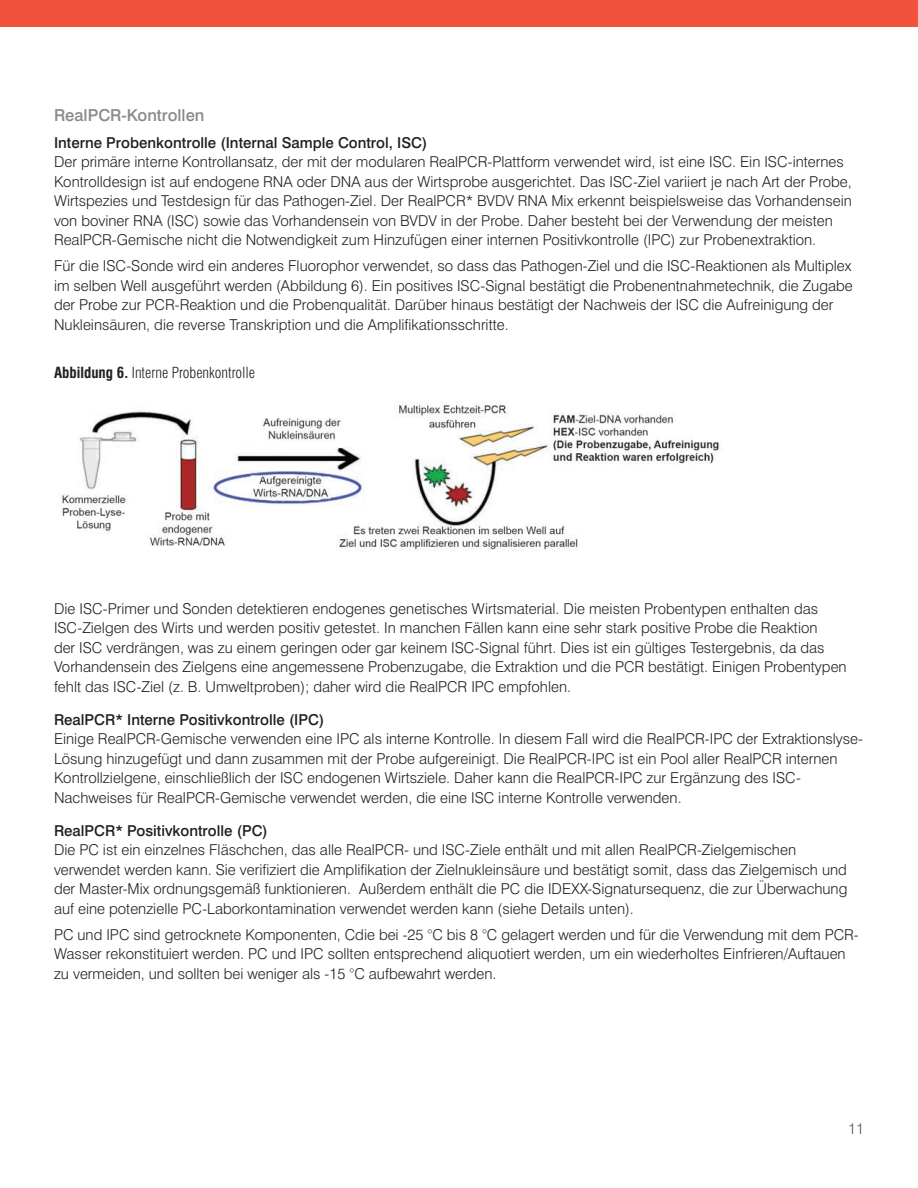
<style>
.page{position:relative;width:918px;height:1188px;background:#fff}
.page>*{position:absolute;margin:0;border:0;box-sizing:border-box;transform-origin:0 0}
.t1{font:500 16.5px "Swiss 721 BT";color:#868a8e}
.t2{font:300 15px/19.5px "Swiss 721 BT";color:#231f20}
.t3{font:500 15px "Swiss 721 BT";color:#231f20}
.t4{font:300 condensed 15px "Swiss 721 BT";color:#231f20}
.t5{font:300 15px "Swiss 721 BT";color:#57585a}
.s1{font-weight:700}
</style>
<div class="page">
<div style="left:0;top:0;width:918px;height:27px;background:#f0523e"></div>
<img style="left:61px;top:403px;width:658px;height:148px">
<p class="t1" style="left:54px;top:105px;width:152px">RealPCR-Kontrollen</p>
<p class="t3" style="left:54px;top:133px;width:375px">Interne Probenkontrolle (Internal Sample Control, ISC)</p>
<p class="t2" style="left:54px;top:152px;width:799px">Der primäre interne Kontrollansatz, der mit der modularen RealPCR-Plattform verwendet wird, ist eine ISC. Ein ISC-internes Kontrolldesign ist auf endogene RNA oder DNA aus der Wirtsprobe ausgerichtet. Das ISC-Ziel variiert je nach Art der Probe, Wirtspezies und Testdesign für das Pathogen-Ziel. Der RealPCR* BVDV RNA Mix erkennt beispielsweise das Vorhandensein von boviner RNA (ISC) sowie das Vorhandensein von BVDV in der Probe. Daher besteht bei der Verwendung der meisten RealPCR-Gemische nicht die Notwendigkeit zum Hinzufügen einer internen Positivkontrolle (IPC) zur Probenextraktion.</p>
<p class="t2" style="left:54px;top:256px;width:800px">Für die ISC-Sonde wird ein anderes Fluorophor verwendet, so dass das Pathogen-Ziel und die ISC-Reaktionen als Multiplex im selben Well ausgeführt werden (Abbildung 6). Ein positives ISC-Signal bestätigt die Probenentnahmetechnik, die Zugabe der Probe zur PCR-Reaktion und die Probenqualität. Darüber hinaus bestätigt der Nachweis der ISC die Aufreinigung der Nukleinsäuren, die reverse Transkription und die Amplifikationsschritte.</p>
<p class="t4" style="left:54px;top:364px;width:203px"><span class="s1">Abbildung 6.</span> Interne Probenkontrolle</p>
<p class="t2" style="left:54px;top:598px;width:794px">Die ISC-Primer und Sonden detektieren endogenes genetisches Wirtsmaterial. Die meisten Probentypen enthalten das ISC-Zielgen des Wirts und werden positiv getestet. In manchen Fällen kann eine sehr stark positive Probe die Reaktion<br>der ISC verdrängen, was zu einem geringen oder gar keinem ISC-Signal führt. Dies ist ein gültiges Testergebnis, da das Vorhandensein des Zielgens eine angemessene Probenzugabe, die Extraktion und die PCR bestätigt. Einigen Probentypen fehlt das ISC-Ziel (z. B. Umweltproben); daher wird die RealPCR IPC empfohlen.</p>
<p class="t3" style="left:54px;top:710px;width:272px">RealPCR* Interne Positivkontrolle (IPC)</p>
<p class="t2" style="left:54px;top:729px;width:811px">Einige RealPCR-Gemische verwenden eine IPC als interne Kontrolle. In diesem Fall wird die RealPCR-IPC der Extraktionslyse-Lösung hinzugefügt und dann zusammen mit der Probe aufgereinigt. Die RealPCR-IPC ist ein Pool aller RealPCR internen Kontrollzielgene, einschließlich der ISC endogenen Wirtsziele. Daher kann die RealPCR-IPC zur Ergänzung des ISC-Nachweises für RealPCR-Gemische verwendet werden, die eine ISC interne Kontrolle verwenden.</p>
<p class="t3" style="left:54px;top:821px;width:215px">RealPCR* Positivkontrolle (PC)</p>
<p class="t2" style="left:54px;top:840px;width:795px">Die PC ist ein einzelnes Fläschchen, das alle RealPCR- und ISC-Ziele enthält und mit allen RealPCR-Zielgemischen verwendet werden kann. Sie verifiziert die Amplifikation der Zielnukleinsäure und bestätigt somit, dass das Zielgemisch und der Master-Mix ordnungsgemäß funktionieren. Außerdem enthält die PC die IDEXX-Signatursequenz, die zur Überwachung auf eine potenzielle PC-Laborkontamination verwendet werden kann (siehe Details unten).</p>
<p class="t2" style="left:54px;top:925px;width:806px">PC und IPC sind getrocknete Komponenten, Cdie bei -25 °C bis 8 °C gelagert werden und für die Verwendung mit dem PCR-<br>Wasser rekonstituiert werden. PC und IPC sollten entsprechend aliquotiert werden, um ein wiederholtes Einfrieren/Auftauen zu vermeiden, und sollten bei weniger als -15 °C aufbewahrt werden.</p>
<p class="t5" style="left:848px;top:1120px;width:17px">11</p>
</div>
